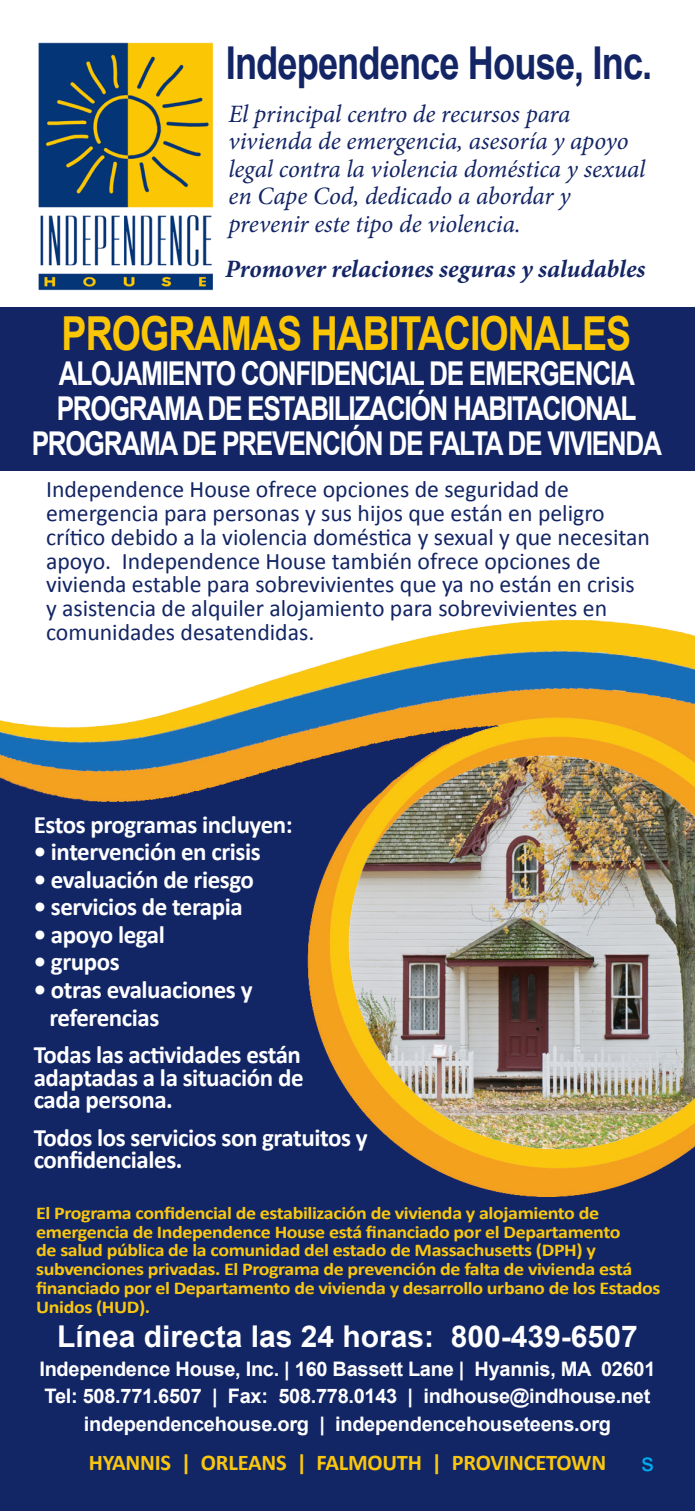
<style>
.page{position:relative;width:695px;height:1511px;background:#fff}
.page>*{position:absolute;margin:0;border:0;box-sizing:border-box;transform-origin:0 0}
.t1{font:700 47px "Arial";letter-spacing:-.025em;color:#fbc605;scale:.8 1}
.t2{font:700 45.25px "Arial";letter-spacing:-.025em;color:#132565;scale:.8 1}
.t3{font:700 32.75px "Arial";letter-spacing:-.05em;color:#fff;scale:.8 1}
.t4{font:700 30px "Arial";color:#fff}
.t5{font:700 25px/22.5px "Calibri";letter-spacing:-.02em;color:#fff}
.t6{font:italic 25px/27.5px "Minion Pro";letter-spacing:-.005em;color:#132565}
.t7{font:italic 700 25px "Minion Pro";color:#132565}
.t8{font:25px "Arial";color:#00aeef}
.t9{font:23.75px/23.8px "Calibri";color:#132565}
.t10{font:700 22.5px "Calibri";letter-spacing:-.01em;color:#fac70e}
.t11{font:700 20px "Arial";letter-spacing:-.015em;color:#fff}
.t12{font:700 18px/18.8px "Calibri";letter-spacing:-.02em;color:#fac70e;scale:1.11 1}
</style>
<div class="page">
<img style="left:38px;top:42px;width:175px;height:249px">
<div style="left:0;top:307px;width:695px;height:164px;background:#132565"></div>
<img style="left:0;top:619px;width:695px;height:891px">
<p class="t2" style="left:226px;top:33px;width:534px">Independence House, Inc.</p>
<p class="t6" style="left:228px;top:100px;width:419px">El principal centro de recursos para vivienda de emergencia, asesoría y apoyo legal contra la violencia doméstica y sexual en Cape Cod, dedicado a abordar y prevenir este tipo de violencia.</p>
<p class="t7" style="left:225px;top:251px;width:422px">Promover relaciones seguras y saludables</p>
<p class="t1" style="left:62px;top:302px;width:713px">PROGRAMAS HABITACIONALES</p>
<p class="t3" style="left:59px;top:352px;width:722px">ALOJAMIENTO CONFIDENCIAL DE EMERGENCIA</p>
<p class="t3" style="left:57px;top:387px;width:726px">PROGRAMA DE ESTABILIZACIÓN HABITACIONAL</p>
<p class="t3" style="left:32px;top:422px;width:789px">PROGRAMA DE PREVENCIÓN DE FALTA DE VIVIENDA</p>
<p class="t9" style="left:46px;top:477px;width:605px">Independence House ofrece opciones de seguridad de emergencia para personas y sus hijos que están en peligro crítico debido a la violencia doméstica y sexual y que necesitan apoyo. Independence House también ofrece opciones de vivienda estable para sobrevivientes que ya no están en crisis y asistencia de alquiler alojamiento para sobrevivientes en comunidades desatendidas.</p>
<p class="t5" style="left:34px;top:813px;width:260px">Estos programas incluyen:</p>
<p class="t5" style="left:34px;top:840px;width:229px">• intervención en crisis</p>
<p class="t5" style="left:34px;top:868px;width:222px">• evaluación de riesgo</p>
<p class="t5" style="left:34px;top:895px;width:211px">• servicios de terapia</p>
<p class="t5" style="left:34px;top:923px;width:133px">• apoyo legal</p>
<p class="t5" style="left:34px;top:950px;width:87px">• grupos</p>
<p class="t5" style="left:49px;top:975px;width:205px;line-height:27.5px;text-indent:-16px">• otras evaluaciones y referencias</p>
<p class="t5" style="left:34px;top:1043px;width:271px;text-align:justify">Todas las actividades están adaptadas a la situación de cada persona.</p>
<p class="t5" style="left:34px;top:1125px;width:335px">Todos los servicios son gratuitos y confidenciales.</p>
<p class="t12" style="left:36px;top:1203px;width:564px">El Programa confidencial de estabilización de vivienda y alojamiento de emergencia de Independence House está financiado por el Departamento<br>de salud pública de la comunidad del estado de Massachusetts (DPH) y subvenciones privadas. El Programa de prevención de falta de vivienda está financiado por el Departamento de vivienda y desarrollo urbano de los Estados Unidos (HUD).</p>
<p class="t4" style="left:57px;top:1316px;width:582px">Línea directa las 24 horas: 800-439-6507</p>
<p class="t11" style="left:39px;top:1354px;width:617px">Independence House, Inc. | 160 Bassett Lane | Hyannis, MA 02601</p>
<p class="t11" style="left:45px;top:1382px;width:607px">Tel: 508.771.6507 | Fax: 508.778.0143 | indhouse@indhouse.net</p>
<p class="t11" style="left:84px;top:1409px;width:529px">independencehouse.org | independencehouseteens.org</p>
<p class="t10" style="left:89px;top:1448px;width:519px">HYANNIS | ORLEANS | FALMOUTH | PROVINCETOWN</p>
<p class="t8" style="left:641px;top:1445px;width:14px">s</p>
</div>
